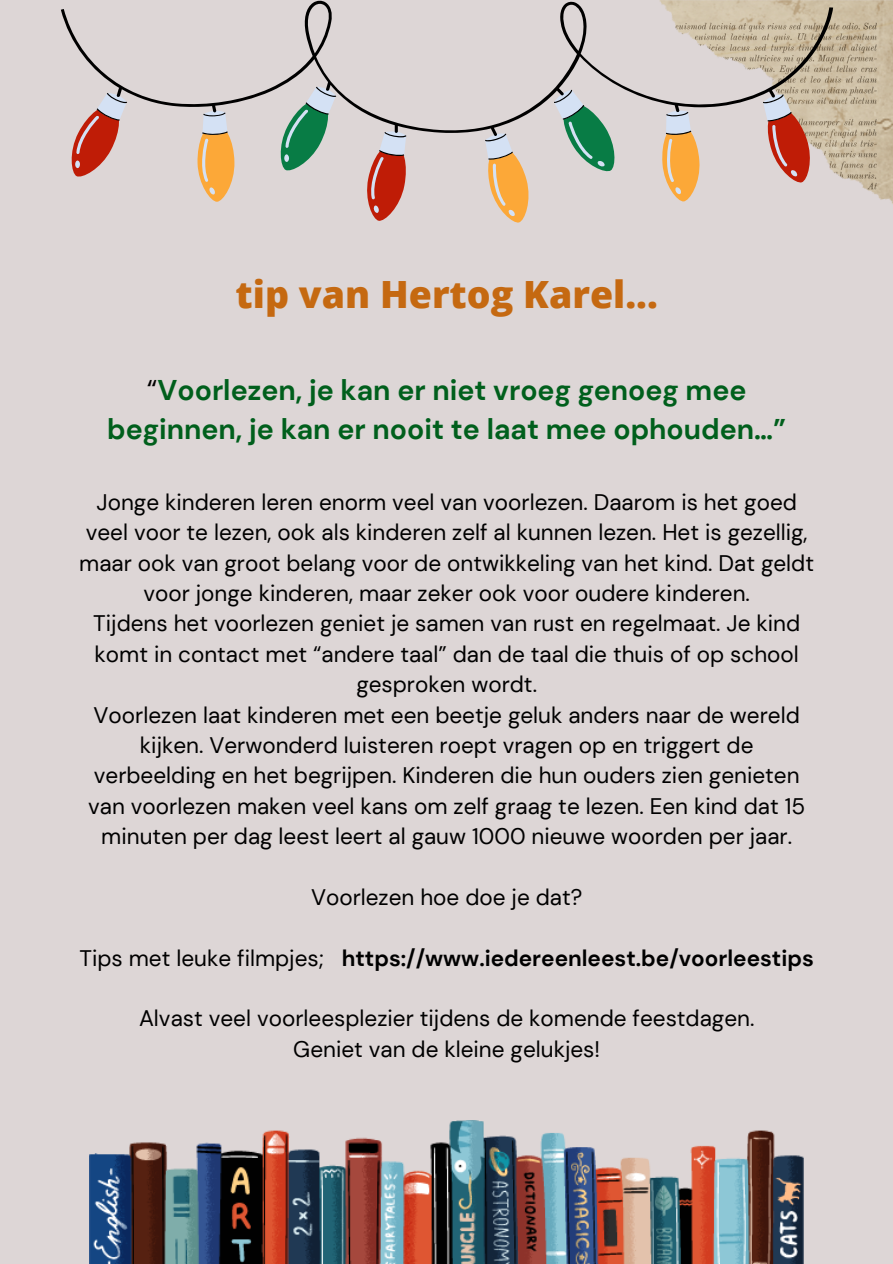
<style>
.page{position:relative;width:893px;height:1264px;background:#fff}
.page>*{position:absolute;margin:0;border:0;box-sizing:border-box;transform-origin:0 0}
.t1{font:800 37.5px "Open Sans";color:#c56911}
.t2{font:700 28.5px/39.3px "DM Sans";color:#005f1c;text-align:center}
.t3{font:22.5px/30.3px "DM Sans";color:#000;text-align:center}
.t4{font:700 22.5px "DM Sans";color:#000}
.s1{font-weight:400;color:#000}
.s2{font-weight:400}
</style>
<div class="page">
<div style="left:0;top:0;width:892px;height:1263px;background:#ddd6d6"></div>
<img style="left:827px;top:0;width:65px;height:202px">
<img style="left:89px;top:1120px;width:715px;height:143px">
<svg style="left:71px;top:160px;width:739px;height:62px"></svg>
<svg style="left:75px;top:160px;width:722px;height:56px"></svg>
<svg style="left:61px;top:0;width:772px;height:160px"></svg>
<p class="t1" style="left:235px;top:268px;width:424px">tip van Hertog Karel...</p>
<p class="t2" style="left:107px;top:370px;width:680px"><span class="s1">“</span>Voorlezen, je kan er niet vroeg genoeg mee beginnen, je kan er nooit te laat mee ophouden…”</p>
<p class="t3" style="left:79px;top:487px;width:736px">Jonge kinderen leren enorm veel van voorlezen. Daarom is het goed veel voor te lezen, ook als kinderen zelf al kunnen lezen. Het is gezellig, maar ook van groot belang voor de ontwikkeling van het kind. Dat geldt voor jonge kinderen, maar zeker ook voor oudere kinderen.</p>
<p class="t3" style="left:93px;top:608px;width:708px">Tijdens het voorlezen geniet je samen van rust en regelmaat. Je kind komt in contact met “andere taal” dan de taal die thuis of op school gesproken wordt.</p>
<p class="t3" style="left:88px;top:699px;width:718px">Voorlezen laat kinderen met een beetje geluk anders naar de wereld kijken. Verwonderd luisteren roept vragen op en triggert de verbeelding en het begrijpen. Kinderen die hun ouders zien genieten van voorlezen maken veel kans om zelf graag te lezen. Een kind dat 15 minuten per dag leest leert al gauw 1000 nieuwe woorden per jaar.</p>
<p class="t3" style="left:311px;top:882px;width:273px">Voorlezen hoe doe je dat?</p>
<p class="t4" style="left:79px;top:943px;width:735px"><span class="s2">Tips met leuke filmpjes;</span> https://www.iedereenleest.be/voorleestips</p>
<p class="t3" style="left:139px;top:1003px;width:616px">Alvast veel voorleesplezier tijdens de komende feestdagen.</p>
<p class="t3" style="left:293px;top:1034px;width:308px">Geniet van de kleine gelukjes!</p>
</div>
